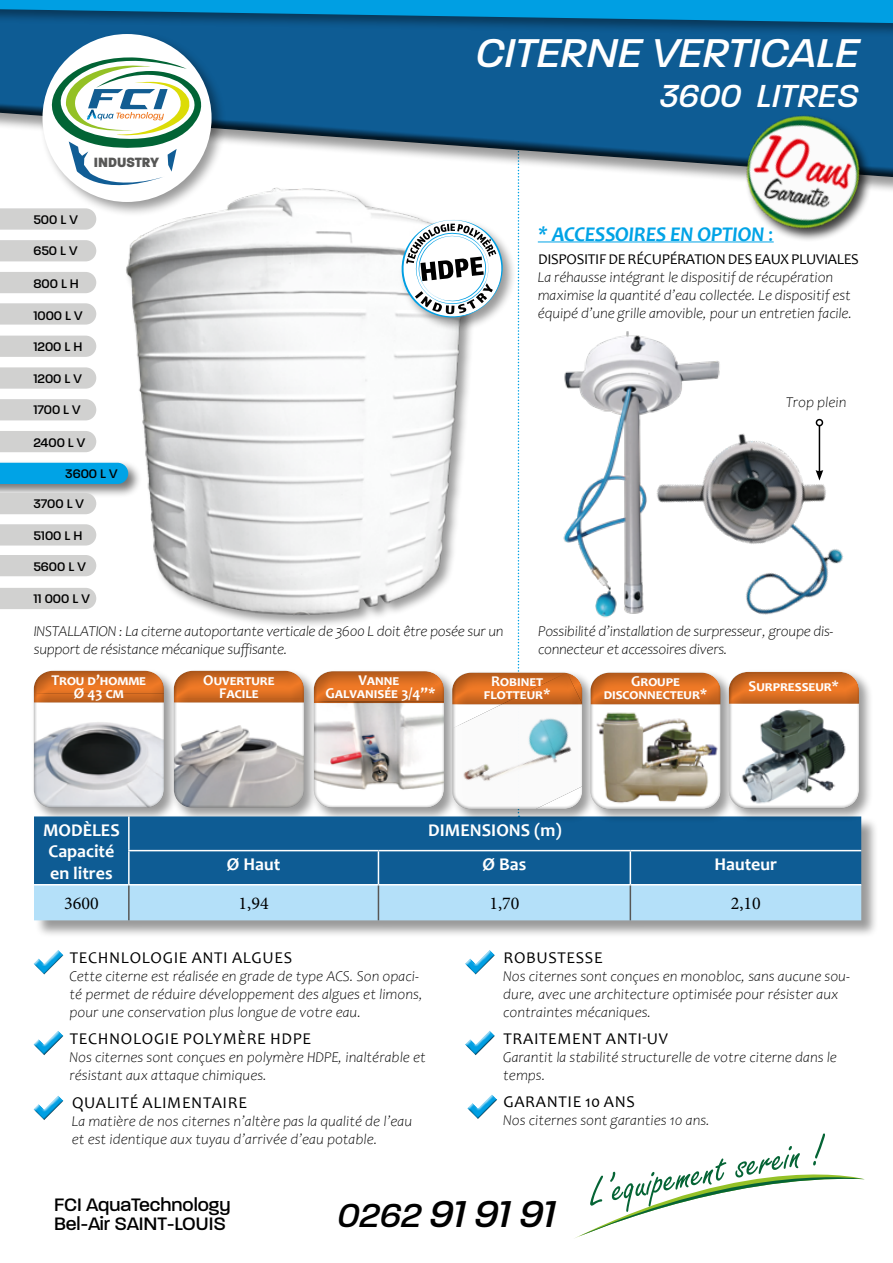
<style>
.page{position:relative;width:893px;height:1263px;background:#fff}
.page>*{position:absolute;margin:0;border:0;box-sizing:border-box;transform-origin:0 0}
.t1{font:italic 500 43.5px "Paralucent";color:#fff}
.t2{font:italic 500 40.5px "Paralucent";color:#000}
.t3{font:italic 500 34.5px "Paralucent";color:#fff}
.t4{font:italic 700 21px "Candara";letter-spacing:-.02em;color:#00a3e6}
.t5{font:500 19.5px "Paralucent";color:#000}
.t6{font:700 18px/21.6px "Candara";color:#fff;text-align:center}
.t7{font:18px "Minion Pro";color:#000}
.t8{font:16.5px "Candara";letter-spacing:.04em;color:#000}
.t9{font:italic 300 15px/18px "Candara";color:#000}
.t10{font:italic 300 15px/18px "Candara";letter-spacing:-.02em;color:#000}
.t11{font:700 15px/13.5px "Candara";color:#fff;text-align:center}
.t12{font:15px "Candara";letter-spacing:-.02em;color:#000}
.t13{font:700 15px/13.5px "Candara";letter-spacing:.035em;color:#fff;text-align:center}
.t14{font:700 15px/13.5px "Candara";letter-spacing:.065em;color:#fff;text-align:center}
.t15{font:800 14.55px "Paralucent";color:#575756;scale:.95 1}
.t16{font:500 13.5px "Paralucent";color:#000}
.s1{font-weight:400;font-style:normal}
.s2{font-size:36px}
</style>
<div class="page">
<img style="left:126px;top:196px;width:188px;height:430px">
<div style="left:31px;top:668px;width:148px;height:153px;background:#000;opacity:.4"></div>
<div style="left:29px;top:669px;width:138px;height:140px;background:#000;opacity:.75"></div>
<svg style="left:34px;top:704px;width:130px;height:86px"></svg>
<div style="left:20px;top:660px;width:157px;height:44px;background:#000;opacity:.5"></div>
<div style="left:0;top:0;width:893px;height:181px;background:#000;opacity:.75"></div>
<div style="left:39px;top:30px;width:188px;height:188px;background:#000;opacity:.4"></div>
<div style="left:42px;top:34px;width:170px;height:168px;background:#fff;border-radius:50%"></div>
<svg style="left:40px;top:46px;width:170px;height:149px"></svg>
<div style="left:463px;top:953px;width:34px;height:23px;background:#000;opacity:.75"></div>
<div style="left:463px;top:1034px;width:34px;height:23px;background:#000;opacity:.75"></div>
<div style="left:465px;top:1098px;width:35px;height:23px;background:#000;opacity:.75"></div>
<svg style="left:574px;top:1133px;width:291px;height:106px"></svg>
<div style="left:0;top:0;width:893px;height:38px;background:#000;opacity:.4"></div>
<svg style="left:0;top:0;width:893px;height:23px;background:#0284c0"></svg>
<div style="left:171px;top:668px;width:148px;height:153px;background:#000;opacity:.4"></div>
<div style="left:169px;top:669px;width:138px;height:140px;background:#000;opacity:.75"></div>
<svg style="left:174px;top:704px;width:130px;height:86px"></svg>
<div style="left:161px;top:660px;width:156px;height:44px;background:#000;opacity:.5"></div>
<div style="left:309px;top:669px;width:138px;height:140px;background:#000;opacity:.75"></div>
<div style="left:301px;top:661px;width:156px;height:43px;background:#000;opacity:.5"></div>
<hr style="left:538px;top:242px;width:236px;height:1px;background:#00a3e6">
<img style="left:582px;top:331px;width:138px;height:287px">
<img style="left:634px;top:398px;width:209px;height:220px">
<hr style="left:819px;top:426px;width:1px;height:46px;background:#000">
<svg style="left:816px;top:470px;width:7px;height:10px"></svg>
<div style="left:816px;top:419px;width:7px;height:7px;border:2px solid #000;border-radius:50%"></div>
<div style="left:35px;top:817px;width:843px;height:121px;background:#000;opacity:.4"></div>
<div style="left:34px;top:816px;width:827px;height:68px;background:#0e5c94"></div>
<div style="left:34px;top:885px;width:827px;height:35px;background:#b4e0f9"></div>
<hr style="left:34px;top:884px;width:95px;height:1px;background:#fff">
<hr style="left:128px;top:816px;width:2px;height:34px;background:#fff">
<hr style="left:128px;top:850px;width:250px;height:1px;background:#fff">
<hr style="left:128px;top:851px;width:2px;height:33px;background:#fff">
<hr style="left:129px;top:884px;width:249px;height:1px;background:#fff">
<hr style="left:378px;top:850px;width:252px;height:1px;background:#fff">
<hr style="left:378px;top:851px;width:1px;height:33px;background:#fff">
<hr style="left:378px;top:884px;width:252px;height:1px;background:#fff">
<hr style="left:630px;top:850px;width:231px;height:1px;background:#fff">
<hr style="left:630px;top:851px;width:1px;height:33px;background:#fff">
<hr style="left:630px;top:884px;width:231px;height:1px;background:#fff">
<hr style="left:128px;top:885px;width:2px;height:35px;background:#575756">
<hr style="left:378px;top:885px;width:1px;height:35px;background:#575756">
<hr style="left:630px;top:885px;width:1px;height:35px;background:#575756">
<div style="left:0;top:272px;width:96px;height:21px;background:#d1d1d0"></div>
<div style="left:0;top:336px;width:96px;height:21px;background:#d1d1d0"></div>
<div style="left:0;top:240px;width:96px;height:21px;background:#d1d1d0"></div>
<div style="left:0;top:524px;width:96px;height:21px;background:#d1d1d0"></div>
<svg style="left:0;top:367px;width:96px;height:22px;background:#d3d3d2"></svg>
<div style="left:0;top:399px;width:96px;height:21px;background:#d1d1d0"></div>
<div style="left:0;top:431px;width:96px;height:21px;background:#d1d1d0"></div>
<div style="left:0;top:460px;width:142px;height:38px;background:#000;opacity:.54"></div>
<div style="left:0;top:463px;width:128px;height:21px;background:#00a3e6"></div>
<div style="left:0;top:493px;width:96px;height:21px;background:#d1d1d0"></div>
<div style="left:0;top:555px;width:96px;height:21px;background:#d1d1d0"></div>
<div style="left:0;top:588px;width:96px;height:21px;background:#d1d1d0"></div>
<svg style="left:0;top:208px;width:96px;height:22px;background:#d3d3d2"></svg>
<svg style="left:0;top:303px;width:96px;height:22px;background:#d3d3d2"></svg>
<div style="left:450px;top:670px;width:147px;height:153px;background:#0d588e"></div>
<div style="left:448px;top:671px;width:138px;height:139px;background:#a4a4a4"></div>
<svg style="left:314px;top:135px;width:268px;height:682px"></svg>
<div style="left:439px;top:662px;width:157px;height:43px;background:#000;opacity:.5"></div>
<div style="left:588px;top:670px;width:148px;height:153px;background:#000;opacity:.4"></div>
<div style="left:586px;top:671px;width:138px;height:139px;background:#000;opacity:.75"></div>
<div style="left:578px;top:662px;width:156px;height:43px;background:#000;opacity:.5"></div>
<div style="left:726px;top:669px;width:148px;height:153px;background:#000;opacity:.4"></div>
<div style="left:724px;top:670px;width:138px;height:140px;background:#000;opacity:.75"></div>
<svg style="left:729px;top:705px;width:130px;height:85px"></svg>
<div style="left:716px;top:661px;width:156px;height:44px;background:#000;opacity:.5"></div>
<img style="left:687px;top:65px;width:206px;height:178px">
<div style="left:31px;top:953px;width:35px;height:23px;background:#000;opacity:.75"></div>
<div style="left:31px;top:1034px;width:35px;height:23px;background:#000;opacity:.75"></div>
<div style="left:31px;top:1099px;width:35px;height:23px;background:#000;opacity:.75"></div>
<p class="t15" style="left:94px;top:153px;width:70px">INDUSTRY</p>
<p class="t16" style="left:33px;top:211px;width:46px">500 L V</p>
<p class="t16" style="left:33px;top:243px;width:46px">650 L V</p>
<p class="t16" style="left:33px;top:276px;width:47px">800 L H</p>
<p class="t16" style="left:33px;top:307px;width:51px">1000 L V</p>
<p class="t16" style="left:33px;top:338px;width:51px">1200 L H</p>
<p class="t16" style="left:33px;top:370px;width:50px">1200 L V</p>
<p class="t16" style="left:33px;top:402px;width:49px">1700 L V</p>
<p class="t16" style="left:33px;top:435px;width:54px">2400 L V</p>
<p class="t16" style="left:65px;top:466px;width:54px">3600 L V</p>
<p class="t16" style="left:33px;top:496px;width:52px">3700 L V</p>
<p class="t16" style="left:33px;top:528px;width:51px">5100 L H</p>
<p class="t16" style="left:33px;top:559px;width:54px">5600 L V</p>
<p class="t16" style="left:33px;top:591px;width:58px">11 000 L V</p>
<h1 class="t1" style="left:475px;top:27px;width:385px">CITERNE VERTICALE</h1>
<h3 class="t3" style="left:659px;top:76px;width:201px">3600 LITRES</h3>
<h3 class="t4" style="left:538px;top:221px;width:237px">* ACCESSOIRES EN OPTION <span class="s1">:</span></h3>
<p class="t12" style="left:538px;top:250px;width:322px">DISPOSITIF DE RÉCUPÉRATION DES EAUX PLUVIALES</p>
<p class="t9" style="left:538px;top:269px;width:316px">La réhausse intégrant le dispositif de récupération maximise la quantité d’eau collectée. Le dispositif est équipé d’une grille amovible, pour un entretien facile.</p>
<p class="t9" style="left:786px;top:393px;width:62px">Trop plein</p>
<p class="t10" style="left:538px;top:623px;width:297px">Possibilité d’installation de surpresseur, groupe dis&shy;connecteur et accessoires divers.</p>
<p class="t10" style="left:34px;top:623px;width:471px">INSTALLATION : La citerne autoportante verticale de 3600 L doit être posée sur un support de résistance mécanique suffisante.</p>
<p class="t14" style="left:203px;top:673px;width:73px">Ouverture<br>Facile</p>
<p class="t13" style="left:325px;top:673px;width:112px">Vanne<br>Galvanisée 3/4’’*</p>
<p class="t11" style="left:52px;top:673px;width:96px">Trou d’homme<br>Ø 43 cm</p>
<p class="t11" style="left:484px;top:674px;width:68px">Robinet flotteur*</p>
<p class="t11" style="left:604px;top:674px;width:105px">Groupe disconnecteur*</p>
<p class="t11" style="left:749px;top:679px;width:92px">Surpresseur*</p>
<p class="t6" style="left:43px;top:819px;width:78px">MODÈLES<br>Capacité en litres</p>
<p class="t6" style="left:428px;top:819px;width:135px">DIMENSIONS (m)</p>
<p class="t6" style="left:227px;top:853px;width:55px">Ø Haut</p>
<p class="t6" style="left:483px;top:853px;width:45px">Ø Bas</p>
<p class="t6" style="left:714px;top:853px;width:64px">Hauteur</p>
<p class="t7" style="left:64px;top:891px;width:36px">3600</p>
<p class="t7" style="left:239px;top:891px;width:32px">1,94</p>
<p class="t7" style="left:489px;top:891px;width:32px">1,70</p>
<p class="t7" style="left:731px;top:891px;width:32px">2,10</p>
<p class="t8" style="left:70px;top:947px;width:224px">TECHNLOLOGIE ANTI ALGUES</p>
<p class="t9" style="left:70px;top:967px;width:355px">Cette citerne est réalisée en grade de type ACS. Son opaci&shy;té permet de réduire développement des algues et limons, pour une conservation plus longue de votre eau.</p>
<p class="t8" style="left:70px;top:1028px;width:243px">TECHNOLOGIE POLYMÈRE HDPE</p>
<p class="t9" style="left:70px;top:1048px;width:358px">Nos citernes sont conçues en polymère HDPE, inaltérable et résistant aux attaque chimiques.</p>
<p class="t8" style="left:72px;top:1093px;width:176px">QUALITÉ ALIMENTAIRE</p>
<p class="t9" style="left:72px;top:1113px;width:342px">La matière de nos citernes n’altère pas la qualité de l’eau et est identique aux tuyau d’arrivée d’eau potable.</p>
<p class="t8" style="left:504px;top:947px;width:101px">ROBUSTESSE</p>
<p class="t9" style="left:503px;top:967px;width:348px">Nos citernes sont conçues en monobloc, sans aucune sou&shy;dure, avec une architecture optimisée pour résister aux contraintes mécaniques.</p>
<p class="t8" style="left:504px;top:1028px;width:166px">TRAITEMENT ANTI-UV</p>
<p class="t9" style="left:503px;top:1048px;width:335px">Garantit la stabilité structurelle de votre citerne dans le temps.</p>
<p class="t8" style="left:504px;top:1091px;width:133px">GARANTIE 10 ANS</p>
<p class="t9" style="left:503px;top:1112px;width:208px">Nos citernes sont garanties 10 ans.</p>
<h3 class="t5" style="left:54px;top:1193px;width:178px">FCI AquaTechnology</h3>
<h3 class="t5" style="left:54px;top:1212px;width:173px">Bel-Air SAINT-LOUIS</h3>
<h2 class="t2" style="left:338px;top:1190px;width:219px"><span class="s2">0262</span> 91 91 91</h2>
</div>
